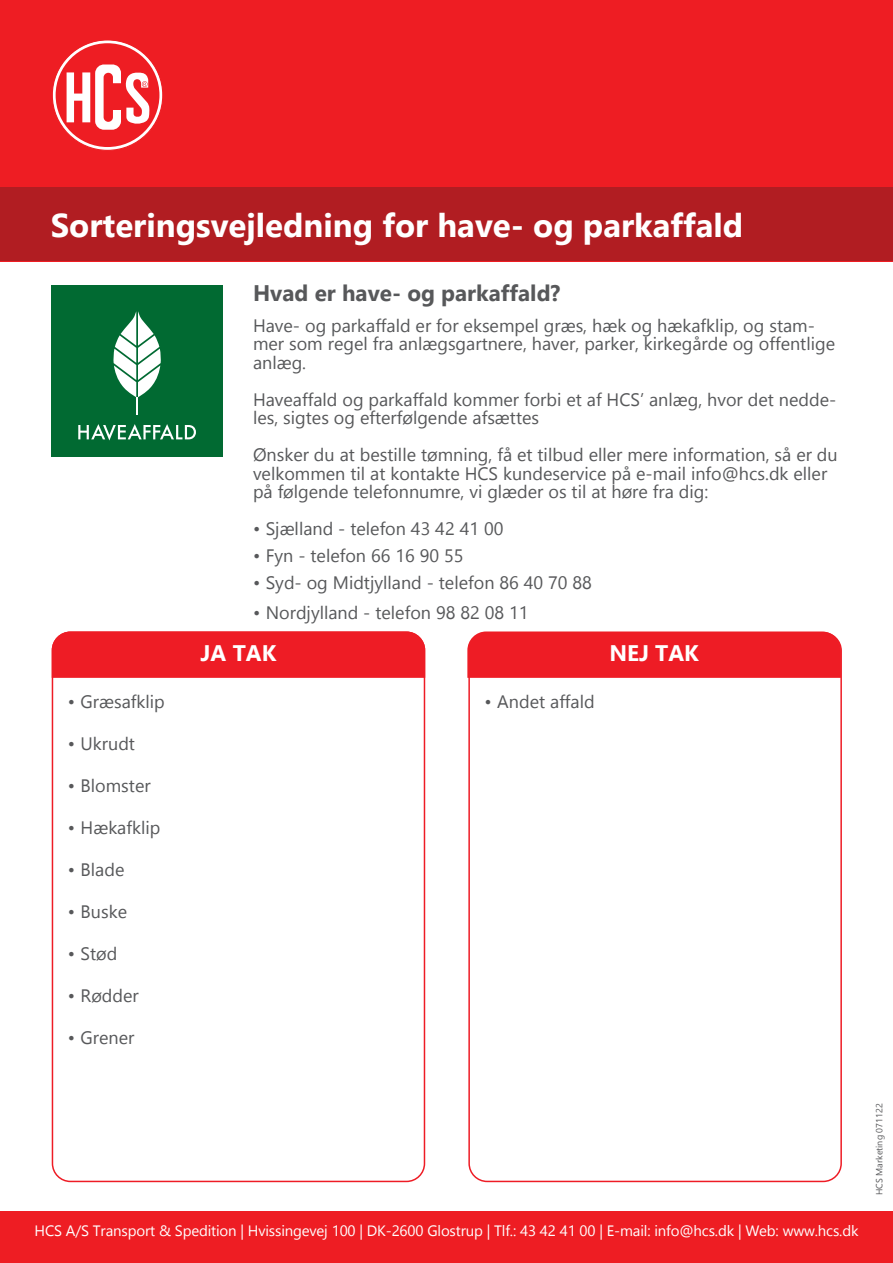
<style>
.page{position:relative;width:893px;height:1263px;background:#fff}
.page>*{position:absolute;margin:0;border:0;box-sizing:border-box;transform-origin:0 0}
.Grundlæggende_afsnit{font:700 33px "Gadugi";color:#fff}
.Grundlæggende_afsnit-2{font:700 22.5px "Gadugi";color:#57585a}
.Grundlæggende_afsnit-3{font:700 22.5px "Gadugi";color:#fff}
.Grundlæggende_afsnit-4{font:18px/18.5px "Gadugi";color:#57585a}
.Grundlæggende_afsnit-5{font:15px "Gadugi";letter-spacing:-.01em;color:#fff}
.Grundlæggende_afsnit-6{font:9px "Gadugi";color:#57585a}
</style>
<div class="page">
<div style="left:0;top:0;width:893px;height:261px;background:#ee1d23"></div>
<svg style="left:52px;top:40px;width:111px;height:111px"></svg>
<div style="left:0;top:187px;width:893px;height:74px;background:#b11d22"></div>
<div style="left:0;top:1212px;width:893px;height:51px;background:#ee1d23"></div>
<div style="left:51px;top:285px;width:172px;height:172px;background:#016a32"></div>
<svg style="left:78px;top:424px;width:118px;height:16px"></svg>
<svg style="left:113px;top:311px;width:48px;height:103px"></svg>
<svg style="left:51px;top:631px;width:375px;height:48px;background:#ee252d"></svg>
<svg style="left:467px;top:631px;width:375px;height:48px;background:#ee262e"></svg>
<p class="Grundlæggende_afsnit" style="left:51px;top:205px;width:694px">Sorteringsvejledning for have- og parkaffald</p>
<p class="Grundlæggende_afsnit-2" style="left:253px;top:280px;width:309px">Hvad er have- og parkaffald?</p>
<p class="Grundlæggende_afsnit-4" style="left:253px;top:316px;width:584px">Have- og parkaffald er for eksempel græs, hæk og hækafklip, og stam&shy;mer som regel fra anlægsgartnere, haver, parker, kirkegårde og offentlige anlæg.</p>
<p class="Grundlæggende_afsnit-4" style="left:253px;top:390px;width:585px">Haveaffald og parkaffald kommer forbi et af HCS’ anlæg, hvor det nedde&shy;les, sigtes og efterfølgende afsættes</p>
<p class="Grundlæggende_afsnit-4" style="left:253px;top:445px;width:586px">Ønsker du at bestille tømning, få et tilbud eller mere information, så er du velkommen til at kontakte HCS kundeservice på e-mail info@hcs.dk eller på følgende telefonnumre, vi glæder os til at høre fra dig:</p>
<p class="Grundlæggende_afsnit-4" style="left:253px;top:519px;width:252px">• Sjælland - telefon 43 42 41 00</p>
<p class="Grundlæggende_afsnit-4" style="left:253px;top:546px;width:212px">• Fyn - telefon 66 16 90 55</p>
<p class="Grundlæggende_afsnit-4" style="left:253px;top:573px;width:340px">• Syd- og Midtjylland - telefon 86 40 70 88</p>
<p class="Grundlæggende_afsnit-4" style="left:253px;top:603px;width:277px">• Nordjylland - telefon 98 82 08 11</p>
<p class="Grundlæggende_afsnit-4" style="left:68px;top:692px;width:99px">• Græsafklip</p>
<p class="Grundlæggende_afsnit-4" style="left:68px;top:734px;width:69px">• Ukrudt</p>
<p class="Grundlæggende_afsnit-4" style="left:68px;top:776px;width:84px">• Blomster</p>
<p class="Grundlæggende_afsnit-4" style="left:68px;top:818px;width:94px">• Hækafklip</p>
<p class="Grundlæggende_afsnit-4" style="left:68px;top:860px;width:58px">• Blade</p>
<p class="Grundlæggende_afsnit-4" style="left:68px;top:902px;width:61px">• Buske</p>
<p class="Grundlæggende_afsnit-4" style="left:68px;top:944px;width:51px">• Stød</p>
<p class="Grundlæggende_afsnit-4" style="left:68px;top:986px;width:72px">• Rødder</p>
<p class="Grundlæggende_afsnit-4" style="left:68px;top:1028px;width:68px">• Grener</p>
<p class="Grundlæggende_afsnit-3" style="left:201px;top:640px;width:77px">JA TAK</p>
<p class="Grundlæggende_afsnit-3" style="left:609px;top:640px;width:91px">NEJ TAK</p>
<p class="Grundlæggende_afsnit-4" style="left:485px;top:692px;width:112px">• Andet affald</p>
<p class="Grundlæggende_afsnit-5" style="left:35px;top:1222px;width:825px">HCS A/S Transport &amp; Spedition | Hvissingevej 100 | DK-2600 Glostrup | Tlf.: 43 42 41 00 | E-mail: info@hcs.dk | Web: www.hcs.dk</p>
<p class="Grundlæggende_afsnit-6" style="left:874px;top:1195px;width:93px;rotate:-90deg">HCS Marketing 071122</p>
</div>
